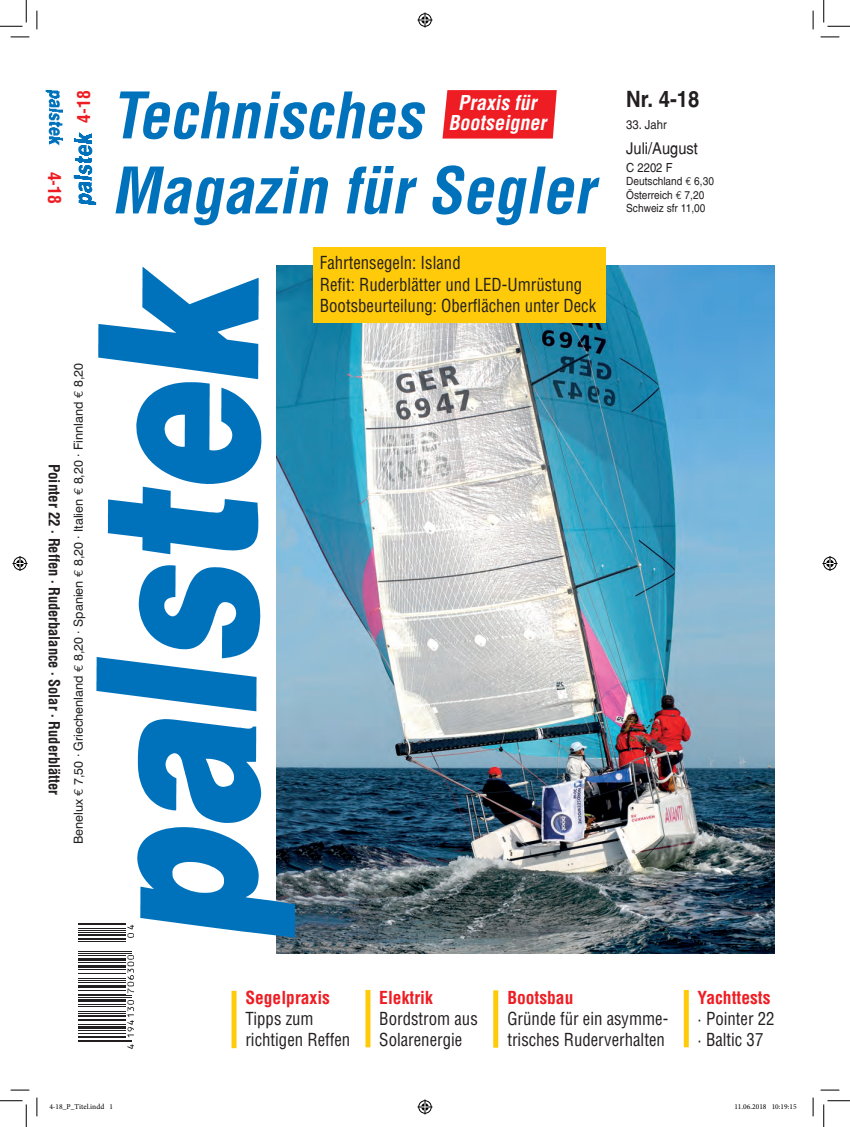
<style>
.page{position:relative;width:850px;height:1127px;background:#fff}
.page>*{position:absolute;margin:0;border:0;box-sizing:border-box;transform-origin:0 0}
.t1{font:italic 700 condensed 62.5px/75px "Helvetica";color:#0072bc}
.t2{font:700 22.5px "Switzerland";color:#231f20;scale:.9 1}
.t3{font:italic 700 condensed 20px/20px "Helvetica";color:#fff;text-align:center}
.t4{font:condensed 17.5px/21.2px "Helvetica";color:#231f20;scale:.96 1}
.t5{font:700 condensed 17.5px "Helvetica";color:#ee1d23}
.t6{font:16.25px "Switzerland";color:#231f20;scale:.9 1}
.t7{font:700 condensed 15px "Helvetica";color:#231f20}
.t8{font:12.5px "Swiss 721 BT";color:#231f20}
.t9{font:12.5px "Switzerland";color:#231f20;scale:.9 1}
.t10{font:11.25px/13.5px "Switzerland";color:#231f20;scale:.9 1}
.t11{font:7.5px "Minion Pro";color:#000}
.s1{font-family:"Euro Mono"}
</style>
<div class="page">
<img style="left:277px;top:265px;width:497px;height:688px">
<svg style="left:442px;top:90px;width:115px;height:48px;background:#ee272d"></svg>
<img style="left:94px;top:265px;width:204px;height:677px">
<img style="left:46px;top:90px;width:17px;height:56px">
<img style="left:74px;top:132px;width:22px;height:73px">
<div style="left:684px;top:989px;width:5px;height:57px;background:#feca0a"></div>
<div style="left:231px;top:990px;width:5px;height:57px;background:#feca0a"></div>
<div style="left:365px;top:989px;width:5px;height:57px;background:#feca0a"></div>
<div style="left:493px;top:990px;width:5px;height:57px;background:#feca0a"></div>
<div style="left:313px;top:247px;width:292px;height:75px;background:#feca0a"></div>
<hr style="left:79px;top:1041px;width:53px;height:1px;background:#231f20">
<hr style="left:79px;top:1039px;width:53px;height:1px;background:#231f20">
<hr style="left:79px;top:1035px;width:47px;height:2px;background:#231f20">
<hr style="left:79px;top:1032px;width:47px;height:1px;background:#231f20">
<hr style="left:79px;top:1029px;width:47px;height:1px;background:#231f20">
<hr style="left:79px;top:1025px;width:47px;height:3px;background:#231f20">
<hr style="left:79px;top:1023px;width:47px;height:1px;background:#231f20">
<hr style="left:79px;top:1019px;width:47px;height:1px;background:#231f20">
<hr style="left:79px;top:1015px;width:47px;height:2px;background:#231f20">
<hr style="left:79px;top:1012px;width:47px;height:1px;background:#231f20">
<hr style="left:79px;top:1010px;width:47px;height:1px;background:#231f20">
<hr style="left:79px;top:1005px;width:47px;height:1px;background:#231f20">
<hr style="left:79px;top:1003px;width:47px;height:1px;background:#231f20">
<hr style="left:79px;top:999px;width:47px;height:2px;background:#231f20">
<hr style="left:79px;top:997px;width:53px;height:1px;background:#231f20">
<hr style="left:79px;top:995px;width:53px;height:1px;background:#231f20">
<hr style="left:79px;top:993px;width:47px;height:1px;background:#231f20">
<hr style="left:79px;top:989px;width:47px;height:1px;background:#231f20">
<hr style="left:79px;top:984px;width:47px;height:3px;background:#231f20">
<hr style="left:79px;top:981px;width:47px;height:1px;background:#231f20">
<hr style="left:79px;top:979px;width:47px;height:1px;background:#231f20">
<hr style="left:79px;top:978px;width:47px;height:1px;background:#231f20">
<hr style="left:79px;top:973px;width:47px;height:1px;background:#231f20">
<hr style="left:79px;top:968px;width:47px;height:1px;background:#231f20">
<hr style="left:79px;top:964px;width:47px;height:3px;background:#231f20">
<hr style="left:79px;top:961px;width:47px;height:1px;background:#231f20">
<hr style="left:79px;top:957px;width:47px;height:3px;background:#231f20">
<hr style="left:79px;top:954px;width:47px;height:1px;background:#231f20">
<hr style="left:79px;top:953px;width:53px;height:1px;background:#231f20">
<hr style="left:79px;top:951px;width:53px;height:1px;background:#231f20">
<hr style="left:79px;top:941px;width:47px;height:1px;background:#231f20">
<hr style="left:79px;top:938px;width:47px;height:1px;background:#231f20">
<hr style="left:79px;top:933px;width:47px;height:2px;background:#231f20">
<hr style="left:79px;top:931px;width:47px;height:1px;background:#231f20">
<hr style="left:79px;top:929px;width:47px;height:1px;background:#231f20">
<hr style="left:79px;top:927px;width:47px;height:1px;background:#231f20">
<hr style="left:79px;top:922px;width:47px;height:2px;background:#231f20">
<svg style="left:127px;top:1044px;width:7px;height:4px"></svg>
<svg style="left:127px;top:1000px;width:7px;height:36px"></svg>
<svg style="left:127px;top:954px;width:7px;height:39px"></svg>
<svg style="left:127px;top:924px;width:7px;height:13px"></svg>
<svg style="left:11px;top:36px;width:18px;height:2px"></svg>
<svg style="left:820px;top:36px;width:19px;height:2px"></svg>
<svg style="left:11px;top:1089px;width:18px;height:1px"></svg>
<svg style="left:820px;top:1089px;width:19px;height:1px"></svg>
<svg style="left:36px;top:11px;width:2px;height:18px"></svg>
<svg style="left:36px;top:1097px;width:2px;height:18px"></svg>
<svg style="left:812px;top:11px;width:2px;height:18px"></svg>
<svg style="left:812px;top:1097px;width:2px;height:18px"></svg>
<svg style="left:0;top:0;width:27px;height:27px"></svg>
<svg style="left:0;top:1100px;width:27px;height:26px"></svg>
<svg style="left:823px;top:0;width:27px;height:27px"></svg>
<svg style="left:823px;top:1100px;width:27px;height:26px"></svg>
<svg style="left:417px;top:13px;width:15px;height:15px"></svg>
<svg style="left:417px;top:1099px;width:15px;height:15px"></svg>
<svg style="left:13px;top:556px;width:15px;height:15px"></svg>
<svg style="left:822px;top:556px;width:15px;height:15px"></svg>
<p class="t5" style="left:73px;top:122px;width:34px;rotate:-90deg">4-18</p>
<p class="t5" style="left:65px;top:172px;width:34px;rotate:90deg">4-18</p>
<p class="t7" style="left:63px;top:463px;width:333px;rotate:90deg">Pointer 22 · Reffen · Ruderbalance · Solar · Ruderblätter</p>
<p class="t8" style="left:71px;top:844px;width:482px;rotate:-90deg">Benelux <span class="s1">E</span> 7,50 · Griechenland <span class="s1">E</span> 8,20 · Spanien <span class="s1">E</span> 8,20 · Italien <span class="s1">E</span> 8,20 · Finnland <span class="s1">E</span> 8,20</p>
<h1 class="t1" style="left:111px;top:78px;width:497px">Technisches<br>Magazin fürSegler</h1>
<p class="t2" style="left:626px;top:86px;width:83px">Nr. 4-18</p>
<p class="t3" style="left:448px;top:93px;width:104px">Praxis für<br>Bootseigner</p>
<p class="t9" style="left:626px;top:117px;width:47px">33. Jahr</p>
<p class="t6" style="left:626px;top:139px;width:81px">Juli/August</p>
<p class="t9" style="left:626px;top:160px;width:53px">C 2202 F</p>
<p class="t10" style="left:626px;top:174px;width:99px">Deutschland <span class="s1">E</span> 6,30<br>Österreich <span class="s1">E</span> 7,20<br>Schweiz sfr 11,00</p>
<p class="t4" style="left:320px;top:252px;width:289px">Fahrtensegeln: Island<br>Refit: Ruderblätter und LED-Umrüstung<br>Bootsbeurteilung: Oberflächen unter Deck</p>
<p class="t5" style="left:245px;top:986px;width:86px">Segelpraxis</p>
<p class="t4" style="left:245px;top:1007px;width:111px">Tipps zum richtigen Reffen</p>
<p class="t5" style="left:379px;top:986px;width:55px">Elektrik</p>
<p class="t4" style="left:379px;top:1007px;width:104px">Bordstrom aus<br>Solarenergie</p>
<p class="t5" style="left:507px;top:986px;width:68px">Bootsbau</p>
<p class="t4" style="left:507px;top:1007px;width:169px">Gründe für ein asymme&shy;trisches Ruderverhalten</p>
<p class="t5" style="left:697px;top:986px;width:74px">Yachttests</p>
<p class="t4" style="left:697px;top:1007px;width:82px">· Pointer 22 · Baltic 37</p>
<p class="t11" style="left:49px;top:1101px;width:65px">4-18_P_Titel.indd 1</p>
<p class="t11" style="left:734px;top:1101px;width:64px">11.06.2018 10:19:15</p>
</div>
